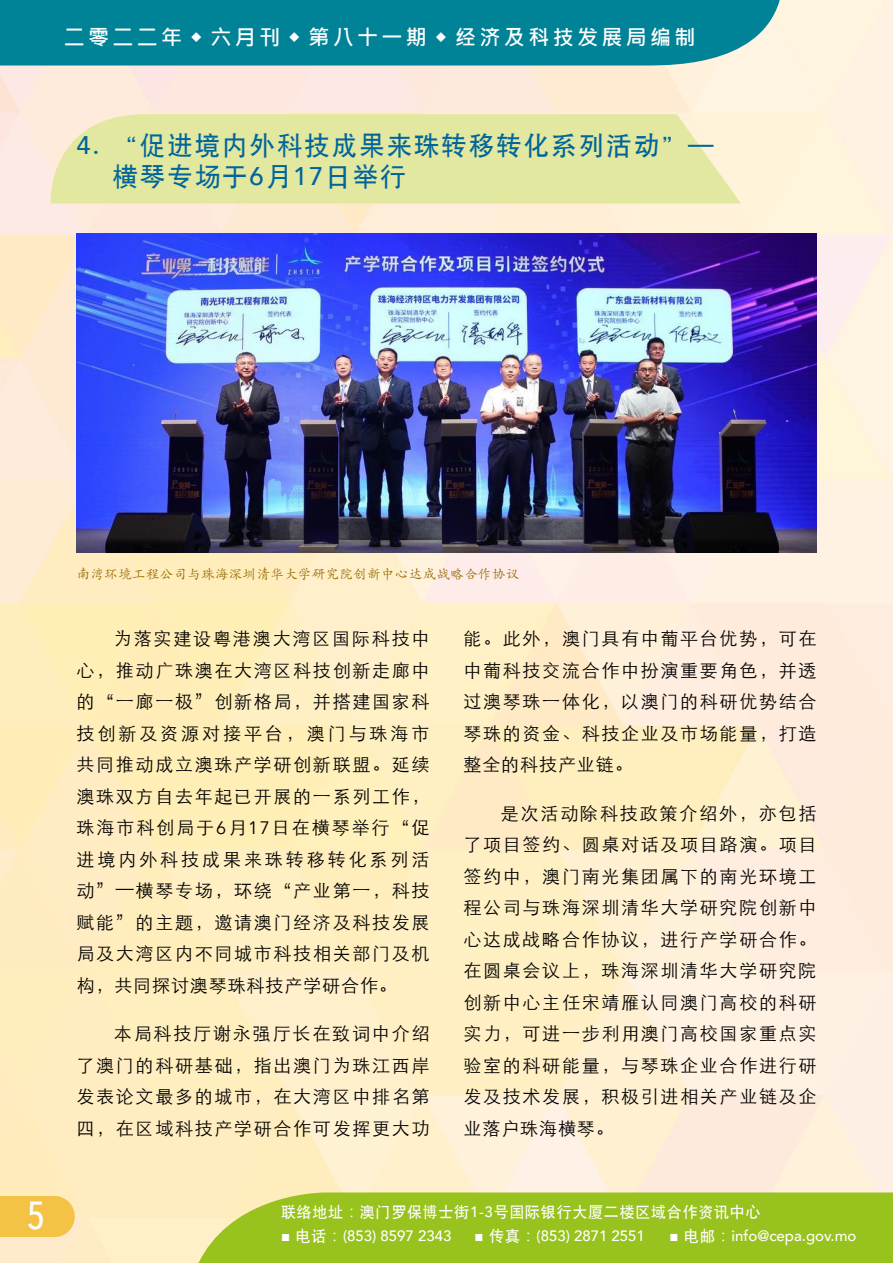
<style>
.page{position:relative;width:893px;height:1263px;background:#fff}
.page>*{position:absolute;margin:0;border:0;box-sizing:border-box;transform-origin:0 0}
.t1{font:500 39px "Avenir Next Condensed";color:#fff}
.t2{font:25.5px/30.6px "SIL Hei Med Jian";letter-spacing:.075em;color:#00659a}
.t3{font:700 21px "Microsoft Jheng Hei";letter-spacing:.16em;color:#fff}
.t4{font:300 18px/31.5px "ST Heiti SC";letter-spacing:.095em;color:#000;text-align:justify}
.t5{font:500 15px "Avenir";color:#fff}
.t6{font:15px "SIL Hei Med Jian";letter-spacing:.05em;color:#fff}
.t7{font:13.5px "ST Kaiti";letter-spacing:.025em;color:#956a02}
.s1{font-family:"Avenir";font-weight:500}
.s2{font-family:"Avenir";font-weight:400}
.s3{font-family:"Microsoft Jheng Hei"}
.s4{font-family:"Microsoft Jheng Hei";font-weight:400}
.s5{font-family:"SIL Hei Med Jian";font-weight:400}
</style>
<div class="page">
<img style="left:0;top:0;width:893px;height:1263px">
<div style="left:0;top:0;width:782px;height:66px;background:#008297"></div>
<svg style="left:0;top:1192px;width:75px;height:71px;background:#f9d480"></svg>
<svg style="left:192px;top:1192px;width:701px;height:71px;background:#9ec428"></svg>
<svg style="left:50px;top:114px;width:691px;height:89px;background:#e5e8a4"></svg>
<img style="left:77px;top:234px;width:739px;height:319px">
<p class="t3" style="left:64px;top:25px;width:633px">二零二二年 ◆ 六月刊 ◆ 第八十一期 ◆ 经济及科技发展局编制</p>
<h2 class="t2" style="left:113px;top:128px;width:603px;text-indent:-36px"><span class="s1">4.</span> “促进境内外科技成果来珠转移转化系列活动”—横琴专场于<span class="s1">6</span>月<span class="s1">17</span>日举行</h2>
<h1 class="t1" style="left:27px;top:1191px;width:20px">5</h1>
<p class="t7" style="left:77px;top:565px;width:444px">南湾环境工程公司与珠海深圳清华大学研究院创新中心达成战略合作协议</p>
<p class="t4" style="left:77px;top:621px;width:354px;text-indent:37px">为落实建设粤港澳大湾区国际科技中心，推动广珠澳在大湾区科技创新走廊中的“一廊一极”创新格局，并搭建国家科技创新及资源对接平台，澳门与珠海市共同推动成立澳珠产学研创新联盟。延续澳珠双方自去年起已开展的一系列工作，珠海市科创局于<span class="s2">6</span>月<span class="s2">17</span>日在横琴举行“促进境内外科技成果来珠转移转化系列活动”—横琴专场，环绕“产业第一，科技赋能”的主题，邀请澳门经济及科技发展局及大湾区内不同城市科技相关部门及机构，共同探讨澳琴珠科技产学研合作。</p>
<p class="t4" style="left:77px;top:1016px;width:354px;text-indent:37px">本局科技厅谢永强厅长在致词中介绍了澳门的科研基础，指出澳门为珠江西岸发表论文最多的城市，在大湾区中排名第四，在区域科技产学研合作可发挥更大功</p>
<p class="t4" style="left:463px;top:621px;width:354px">能。此外，澳门具有中葡平台优势，可在中葡科技交流合作中扮演重要角色，并透过澳琴珠一体化，以澳门的科研优势结合琴珠的资金、科技企业及市场能量，打造整全的科技产业链。</p>
<p class="t4" style="left:463px;top:795px;width:354px;text-indent:37px">是次活动除科技政策介绍外，亦包括了项目签约、圆桌对话及项目路演。项目签约中，澳门南光集团属下的南光环境工程公司与珠海深圳清华大学研究院创新中心达成战略合作协议，进行产学研合作。在圆桌会议上，珠海深圳清华大学研究院创新中心主任宋靖雁认同澳门高校的科研实力，可进一步利用澳门高校国家重点实验室的科研能量，与琴珠企业合作进行研发及技术发展，积极引进相关产业链及企业落户珠海横琴。</p>
<p class="t6" style="left:281px;top:1201px;width:481px">联络地址<span class="s3">：</span>澳门罗保博士街<span class="s1">1-3</span>号国际银行大厦二楼区域合作资讯中心</p>
<p class="t5" style="left:281px;top:1223px;width:172px"><span class="s4">■</span> <span class="s5">电话</span><span class="s4">：</span>(853) 8597 2343</p>
<p class="t5" style="left:474px;top:1223px;width:172px"><span class="s4">■</span> <span class="s5">传真</span><span class="s4">：</span>(853) 2871 2551</p>
<p class="t5" style="left:669px;top:1223px;width:188px"><span class="s4">■</span> <span class="s5">电邮</span><span class="s4">：</span>info@cepa.gov.mo</p>
</div>
